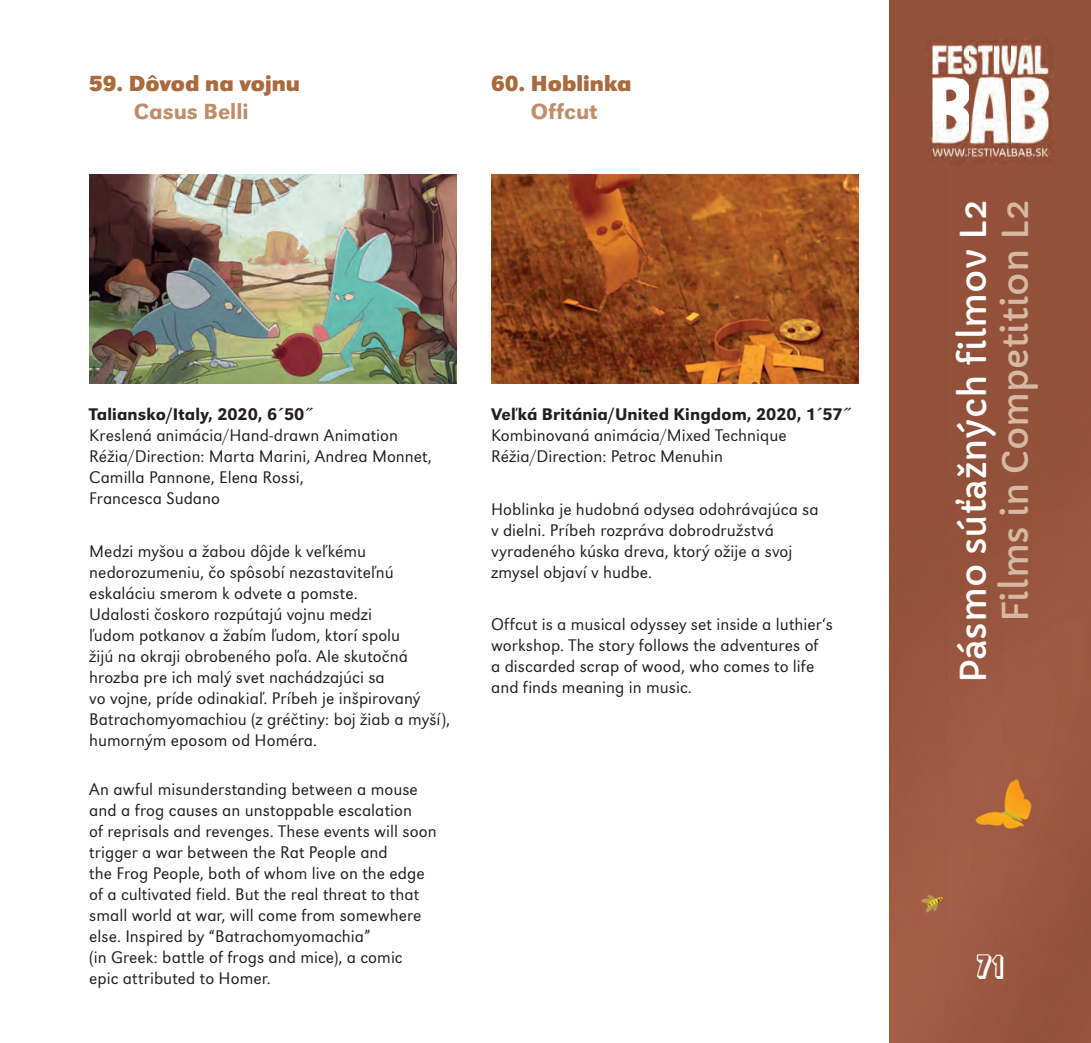
<style>
.page{position:relative;width:1091px;height:1043px;background:#fff}
.page>*{position:absolute;margin:0;border:0;box-sizing:border-box;transform-origin:0 0}
.t1{font:35px "Capriola";color:#fff}
.t2{font:35px "Capriola";color:#d7b8a0}
.t3{font:31.5px "Impressum Shadow";color:#fff}
.t4{font:700 22.75px "URW Grotesk TOT";color:#a96a3e}
.t5{font:500 22.75px "URW Grotesk TOT";color:#be8e6b}
.t6{font:300 17.5px/21px "URW Grotesk TOT";color:#231f20}
.t7{font:500 17.5px "URW Grotesk TOT";letter-spacing:.005em;color:#231f20}
</style>
<div class="page">
<img style="left:946px;top:97px;width:56px;height:61px">
<img style="left:889px;top:0;width:202px;height:97px">
<img style="left:1002px;top:97px;width:89px;height:946px">
<img style="left:889px;top:97px;width:57px;height:946px">
<img style="left:945px;top:158px;width:58px;height:885px">
<img style="left:977px;top:954px;width:27px;height:25px">
<img style="left:89px;top:175px;width:367px;height:208px">
<img style="left:491px;top:175px;width:367px;height:208px">
<h3 class="t4" style="left:89px;top:75px;width:212px">59. Dôvod na vojnu</h3>
<h3 class="t5" style="left:134px;top:103px;width:116px">Casus Belli</h3>
<h3 class="t4" style="left:491px;top:75px;width:142px">60. Hoblinka</h3>
<h3 class="t5" style="left:531px;top:103px;width:68px">Offcut</h3>
<p class="t7" style="left:89px;top:408px;width:225px">Taliansko/Italy, 2020, 6´50˝</p>
<p class="t6" style="left:89px;top:426px;width:344px">Kreslená animácia/Hand-drawn Animation Réžia/Direction: Marta Marini, Andrea Monnet, Camilla Pannone, Elena Rossi,<br>Francesca Sudano</p>
<p class="t6" style="left:89px;top:542px;width:362px">Medzi myšou a žabou dôjde k veľkému nedorozumeniu, čo spôsobí nezastaviteľnú eskaláciu smerom k odvete a pomste.<br>Udalosti čoskoro rozpútajú vojnu medzi<br>ľudom potkanov a žabím ľudom, ktorí spolu<br>žijú na okraji obrobeného poľa. Ale skutočná hrozba pre ich malý svet nachádzajúci sa<br>vo vojne, príde odinakiaľ. Príbeh je inšpirovaný Batrachomyomachiou (z gréčtiny: boj žiab a myší), humorným eposom od Homéra.</p>
<p class="t6" style="left:89px;top:780px;width:349px">An awful misunderstanding between a mouse and a frog causes an unstoppable escalation<br>of reprisals and revenges. These events will soon trigger a war between the Rat People and<br>the Frog People, both of whom live on the edge of a cultivated field. But the real threat to that small world at war, will come from somewhere else. Inspired by “Batrachomyomachia”<br>(in Greek: battle of frogs and mice), a comic<br>epic attributed to Homer.</p>
<p class="t7" style="left:491px;top:408px;width:361px">Veľká Británia/United Kingdom, 2020, 1´57˝</p>
<p class="t6" style="left:491px;top:426px;width:297px">Kombinovaná animácia/Mixed Technique<br>Réžia/Direction: Petroc Menuhin</p>
<p class="t6" style="left:491px;top:500px;width:329px">Hoblinka je hudobná odysea odohrávajúca sa v dielni. Príbeh rozpráva dobrodružstvá vyradeného kúska dreva, ktorý ožije a svoj zmysel objaví v hudbe.</p>
<p class="t6" style="left:491px;top:615px;width:343px">Offcut is a musical odyssey set inside a luthier‘s workshop. The story follows the adventures of<br>a discarded scrap of wood, who comes to life and finds meaning in music.</p>
<h1 class="t1" style="left:952px;top:683px;width:485px;rotate:-90deg">Pásmo súťažných filmov L2</h1>
<h1 class="t2" style="left:994px;top:622px;width:424px;rotate:-90deg">Films in Competition L2</h1>
<h2 class="t3" style="left:976px;top:953px;width:29px">71</h2>
</div>
